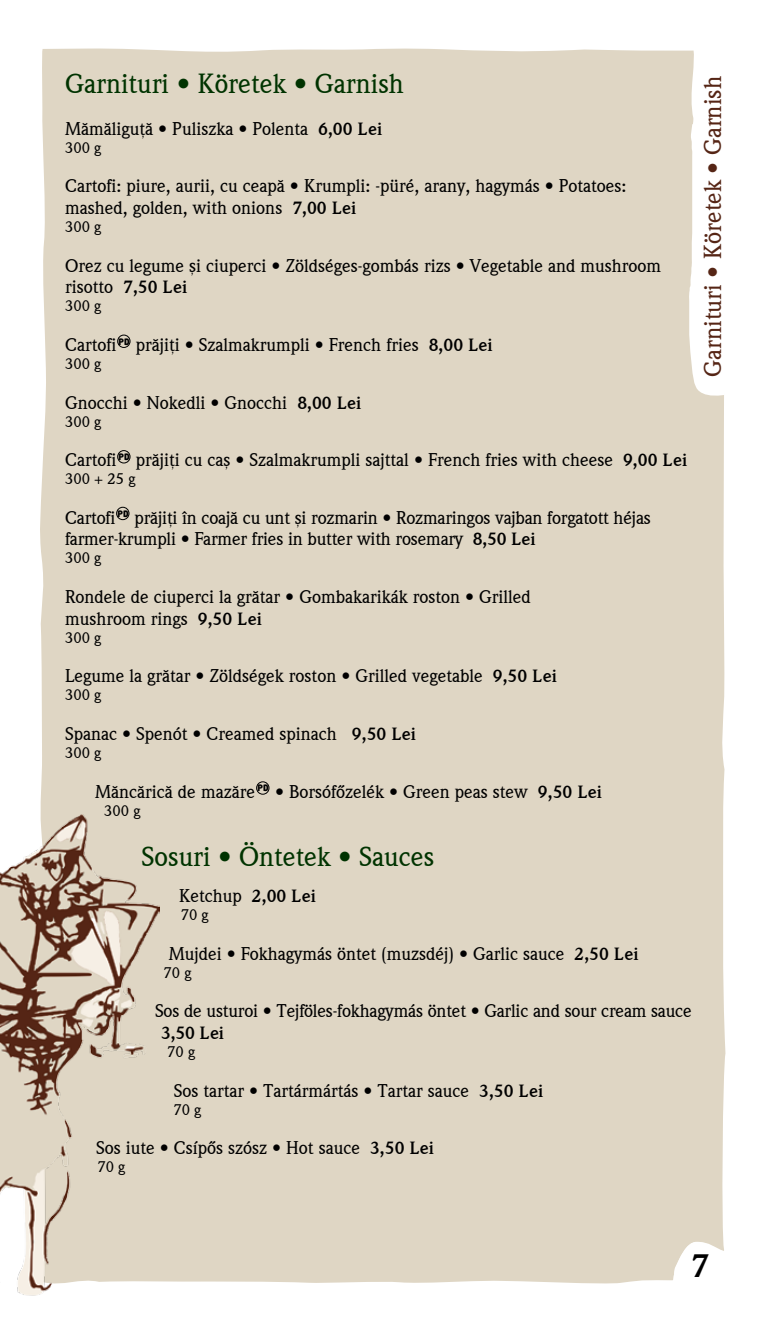
<style>
.page{position:relative;width:766px;height:1319px;background:#fff}
.page>*{position:absolute;margin:0;border:0;box-sizing:border-box;transform-origin:0 0}
.t1{font:33px "Weidemann CE Bold";color:#000}
.t2{font:27px "Weidemann CE Medium";color:#030}
.t3{font:24px "Weidemann CE Medium";color:#552515}
.t4{font:18px/21.6px "Weidemann CE Medium";color:#000}
.t5{font:18px "Weidemann CE Bold";color:#000}
.t6{font:15px "Weidemann CE Medium";color:#000}
.t7{font:900 9px "Daxline CELF";color:#000}
.s1{font-family:"Weidemann CE Bold"}
</style>
<div class="page">
<div style="left:40px;top:48px;width:686px;height:1236px;background:#dfd6c4"></div>
<svg style="left:670px;top:1241px;width:56px;height:43px"></svg>
<img style="left:0;top:814px;width:159px;height:482px">
<svg style="left:685px;top:48px;width:41px;height:350px"></svg>
<div style="left:117px;top:335px;width:13px;height:12px;border:1px solid #000;border-radius:50%"></div>
<div style="left:116px;top:507px;width:13px;height:13px;border:1px solid #000;border-radius:50%"></div>
<div style="left:256px;top:781px;width:13px;height:13px;border:1px solid #000;border-radius:50%"></div>
<div style="left:117px;top:450px;width:13px;height:13px;border:1px solid #000;border-radius:50%"></div>
<h2 class="t2" style="left:65px;top:68px;width:340px">Garnituri • Köretek • Garnish</h2>
<p class="t4" style="left:65px;top:118px;width:318px">Mămăliguţă • Puliszka • Polenta <span class="s1">6,00 Lei</span></p>
<p class="t6" style="left:65px;top:139px;width:38px">300 g</p>
<p class="t4" style="left:65px;top:175px;width:563px">Cartofi: piure, aurii, cu ceapă • Krumpli: -püré, arany, hagymás • Potatoes: mashed, golden, with onions <span class="s1">7,00 Lei</span></p>
<p class="t6" style="left:65px;top:218px;width:38px">300 g</p>
<p class="t4" style="left:65px;top:254px;width:597px">Orez cu legume şi ciuperci • Zöldséges-gombás rizs • Vegetable and mushroom risotto <span class="s1">7,50 Lei</span></p>
<p class="t6" style="left:65px;top:297px;width:38px">300 g</p>
<p class="t4" style="left:65px;top:334px;width:429px">Cartofi prăjiţi • Szalmakrumpli • French fries <span class="s1">8,00 Lei</span></p>
<p class="t6" style="left:65px;top:355px;width:38px">300 g</p>
<p class="t4" style="left:65px;top:391px;width:298px">Gnocchi • Nokedli • Gnocchi <span class="s1">8,00 Lei</span></p>
<p class="t6" style="left:65px;top:412px;width:38px">300 g</p>
<p class="t4" style="left:65px;top:449px;width:623px">Cartofi prăjiţi cu caş • Szalmakrumpli sajttal • French fries with cheese <span class="s1">9,00 Lei</span></p>
<p class="t6" style="left:65px;top:470px;width:72px">300 + 25 g</p>
<p class="t4" style="left:65px;top:506px;width:587px">Cartofi prăjiţi în coajă cu unt şi rozmarin • Rozmaringos vajban forgatott héjas farmer-krumpli • Farmer fries in butter with rosemary <span class="s1">8,50 Lei</span></p>
<p class="t6" style="left:65px;top:549px;width:38px">300 g</p>
<p class="t4" style="left:65px;top:586px;width:467px">Rondele de ciuperci la grătar • Gombakarikák roston • Grilled mushroom rings <span class="s1">9,50 Lei</span></p>
<p class="t6" style="left:65px;top:628px;width:38px">300 g</p>
<p class="t4" style="left:65px;top:665px;width:493px">Legume la grătar • Zöldségek roston • Grilled vegetable <span class="s1">9,50 Lei</span></p>
<p class="t6" style="left:65px;top:686px;width:38px">300 g</p>
<p class="t4" style="left:65px;top:722px;width:352px">Spanac • Spenót • Creamed spinach <span class="s1">9,50 Lei</span></p>
<p class="t6" style="left:65px;top:743px;width:38px">300 g</p>
<p class="t4" style="left:95px;top:780px;width:508px">Măncărică de mazăre • Borsófőzelék • Green peas stew <span class="s1">9,50 Lei</span></p>
<p class="t6" style="left:104px;top:801px;width:38px">300 g</p>
<h2 class="t2" style="left:142px;top:840px;width:294px">Sosuri • Öntetek • Sauces</h2>
<p class="t4" style="left:179px;top:884px;width:138px">Ketchup <span class="s1">2,00 Lei</span></p>
<p class="t6" style="left:181px;top:905px;width:29px">70 g</p>
<p class="t4" style="left:169px;top:942px;width:471px">Mujdei • Fokhagymás öntet (muzsdéj) • Garlic sauce <span class="s1">2,50 Lei</span></p>
<p class="t6" style="left:163px;top:963px;width:29px">70 g</p>
<p class="t4" style="left:155px;top:1000px;width:538px">Sos de usturoi • Tejföles-fokhagymás öntet • Garlic and sour cream sauce</p>
<p class="t5" style="left:161px;top:1018px;width:64px">3,50 Lei</p>
<p class="t6" style="left:167px;top:1042px;width:29px">70 g</p>
<p class="t4" style="left:174px;top:1079px;width:371px">Sos tartar • Tartármártás • Tartar sauce <span class="s1">3,50 Lei</span></p>
<p class="t6" style="left:173px;top:1100px;width:29px">70 g</p>
<p class="t4" style="left:96px;top:1136px;width:339px">Sos iute • Csípős szósz • Hot sauce <span class="s1">3,50 Lei</span></p>
<p class="t6" style="left:97px;top:1157px;width:29px">70 g</p>
<p class="t7" style="left:119px;top:335px;width:13px">PD</p>
<p class="t7" style="left:119px;top:451px;width:13px">PD</p>
<p class="t7" style="left:117px;top:507px;width:13px">PD</p>
<p class="t7" style="left:257px;top:782px;width:13px">PD</p>
<h3 class="t3" style="left:698px;top:377px;width:302px;rotate:-90deg">Garnituri • Köretek • Garnish</h3>
<h1 class="t1" style="left:691px;top:1238px;width:20px">7</h1>
</div>
